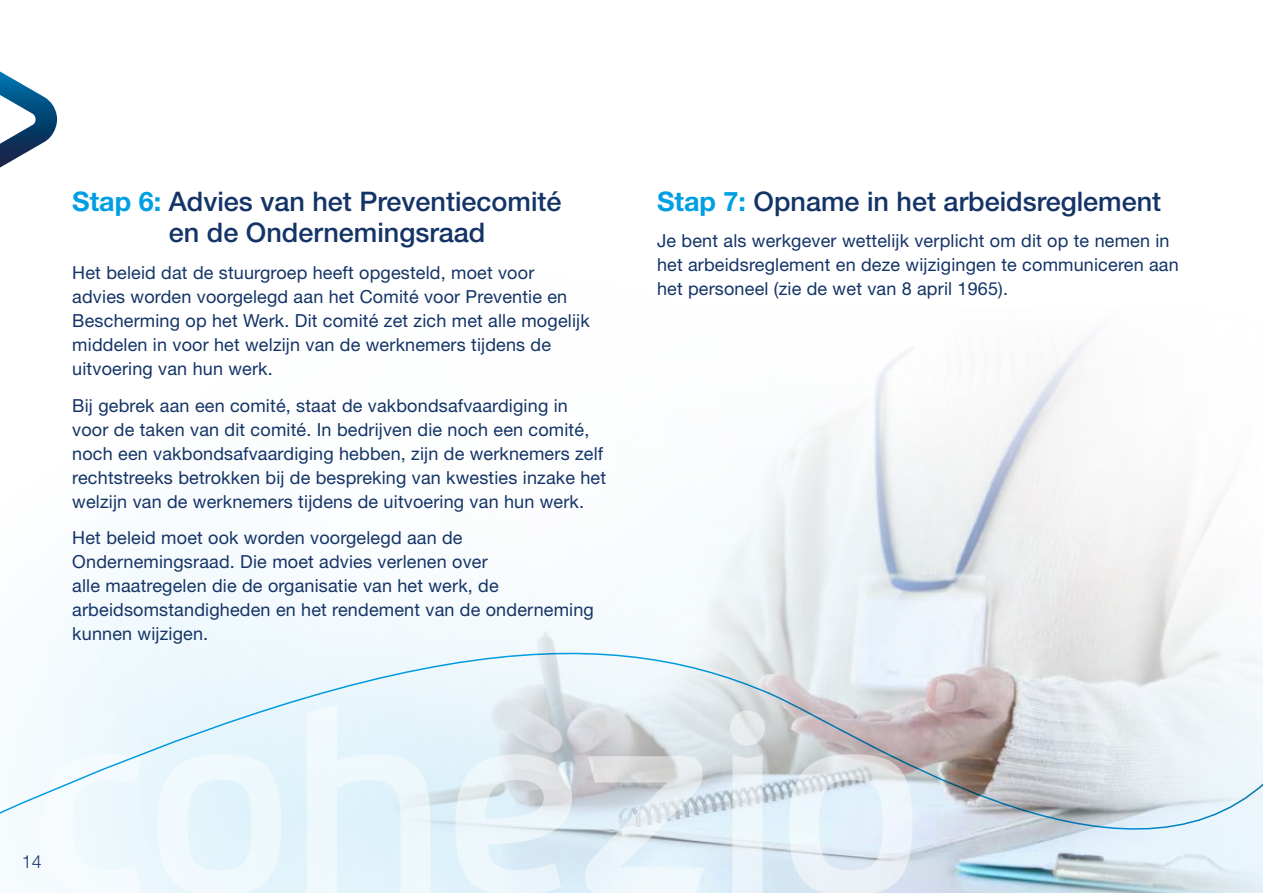
<style>
.page{position:relative;width:1263px;height:893px;background:#fff}
.page>*{position:absolute;margin:0;border:0;box-sizing:border-box;transform-origin:0 0}
.t1{font:500 27px/31.5px "Helvetica Neue LT Std";color:#143467}
.t2{font:18px/24px "Helvetica Neue LT Std";letter-spacing:.01em;color:#143467}
.t3{font:300 18px "Helvetica Neue LT Std";color:#143467}
.s1{font-weight:700;color:#009fe3}
</style>
<div class="page">
<svg style="left:0;top:71px;width:57px;height:97px"></svg>
<svg style="left:34px;top:640px;width:272px;height:253px;fill:#eaf7fc"></svg>
<svg style="left:1117px;top:862px;width:146px;height:31px;background:#d5e3e8"></svg>
<svg style="left:158px;top:862px;width:123px;height:31px"></svg>
<svg style="left:307px;top:862px;width:76px;height:31px"></svg>
<div style="left:43px;top:862px;width:99px;height:31px;background:#f4fafd"></div>
<svg style="left:1049px;top:494px;width:188px;height:157px;fill:#f1f1f0"></svg>
<div style="left:48px;top:211px;width:618px;height:618px;background:#fff;border-radius:50%"></div>
<svg style="left:1001px;top:336px;width:121px;height:227px;fill:#f5f5f5"></svg>
<svg style="left:383px;top:348px;width:618px;height:545px"></svg>
<svg style="left:0;top:651px;width:1263px;height:211px"></svg>
<h1 class="t1" style="left:169px;top:185px;width:394px;text-indent:-97px"><span class="s1">Stap 6:</span> Advies van het Preventiecomité en de Ondernemingsraad</h1>
<p class="t2" style="left:72px;top:260px;width:519px">Het beleid dat de stuurgroep heeft opgesteld, moet voor advies worden voorgelegd aan het Comité voor Preventie en Bescherming op het Werk. Dit comité zet zich met alle mogelijk middelen in voor het welzijn van de werknemers tijdens de uitvoering van hun werk.</p>
<p class="t2" style="left:72px;top:393px;width:535px">Bij gebrek aan een comité, staat de vakbondsafvaardiging in voor de taken van dit comité. In bedrijven die noch een comité, noch een vakbondsafvaardiging hebben, zijn de werknemers zelf rechtstreeks betrokken bij de bespreking van kwesties inzake het welzijn van de werknemers tijdens de uitvoering van hun werk.</p>
<p class="t2" style="left:72px;top:526px;width:523px">Het beleid moet ook worden voorgelegd aan de Ondernemingsraad. Die moet advies verlenen over<br>alle maatregelen die de organisatie van het werk, de arbeidsomstandigheden en het rendement van de onderneming kunnen wijzigen.</p>
<h1 class="t1" style="left:657px;top:185px;width:506px"><span class="s1">Stap 7:</span> Opname in het arbeidsreglement</h1>
<p class="t2" style="left:657px;top:229px;width:523px">Je bent als werkgever wettelijk verplicht om dit op te nemen in het arbeidsreglement en deze wijzigingen te communiceren aan het personeel (zie de wet van 8 april 1965).</p>
<p class="t3" style="left:22px;top:850px;width:22px">14</p>
</div>
